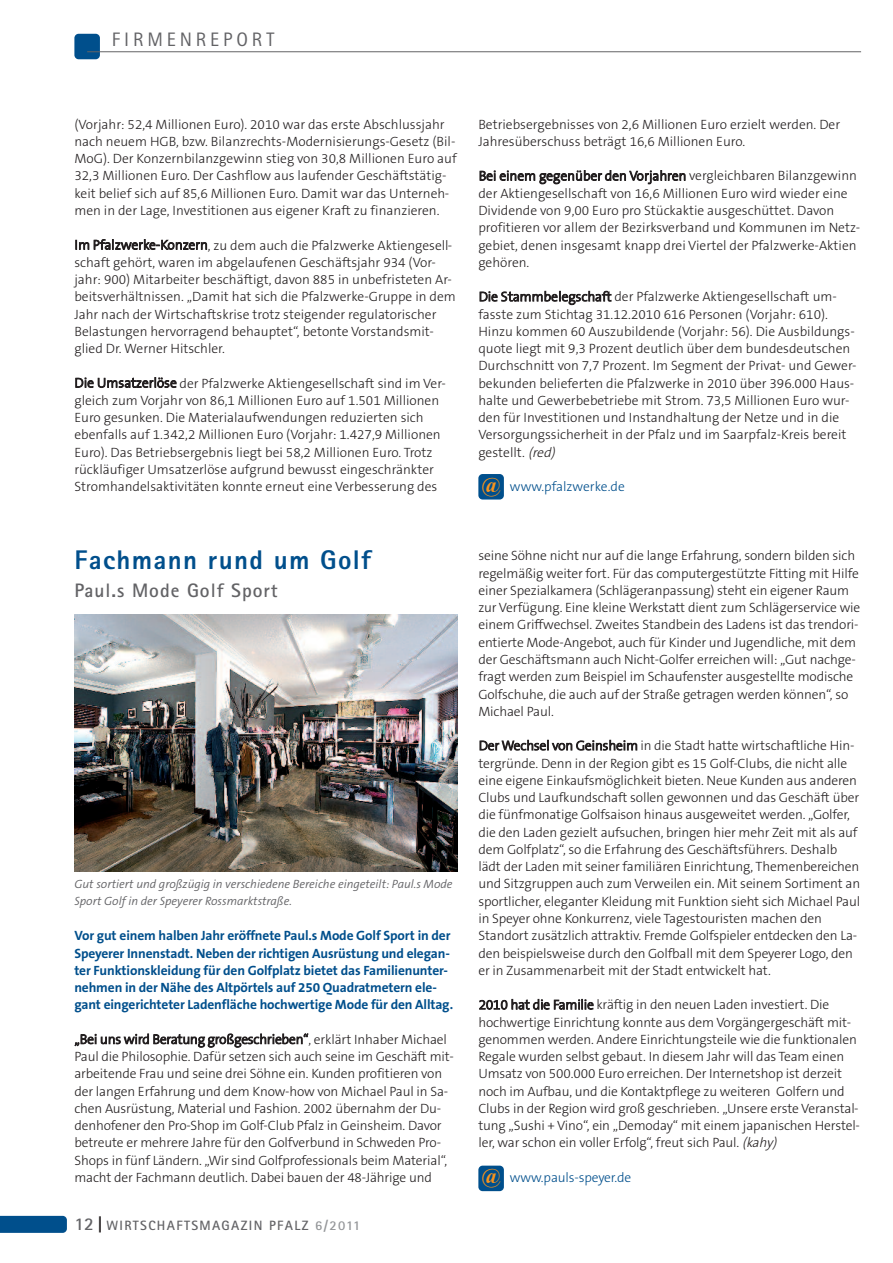
<style>
.page{position:relative;width:893px;height:1263px;background:#fff}
.page>*{position:absolute;margin:0;border:0;box-sizing:border-box;transform-origin:0 0}
.t1{font:800 27px "Rotis Sans Serif";letter-spacing:.05em;color:#004f8c}
.t2{font:italic 700 21px "Times New Roman";color:#f7931d}
.t3{font:700 19.5px "Rotis Sans Serif";letter-spacing:.05em;color:#636366}
.t4{font:19.5px "Rotis Sans Serif";letter-spacing:.2em;color:#636366}
.t5{font:300 13.5px/17.2px "The Sans B3";letter-spacing:-.01em;color:#231f20}
.t6{font:700 13.5px/17.2px "The Sans B7";letter-spacing:-.01em;color:#004f8c}
.t7{font:300 13.5px "The Sans B3";letter-spacing:-.005em;color:#004f8c}
.t8{font:700 13.5px "Rotis Sans Serif";letter-spacing:.1em;color:#636366}
.t9{font:italic 300 12px/16.5px "The Sans B4";color:#636366}
.s1{font-style:italic}
.s2{font-size:18px}
.s3{font-size:18px;color:#231f20}
.s4{color:#939598}
</style>
<div class="page">
<svg style="left:0;top:1216px;width:67px;height:17px"></svg>
<div style="left:74px;top:34px;width:26px;height:25px;background:#004f8c;border-radius:4px"></div>
<hr style="left:87px;top:51px;width:774px;height:1px;background:#636366">
<div style="left:478px;top:474px;width:26px;height:25px;background:#004f8c;border-radius:4px"></div>
<img style="left:74px;top:615px;width:383px;height:256px">
<div style="left:478px;top:1165px;width:26px;height:26px;background:#004f8c;border-radius:4px"></div>
<p class="t4" style="left:112px;top:32px;width:164px">FIRMENREPORT</p>
<p class="t5" style="left:74px;top:116px;width:384px">(Vorjahr: 52,4 Millionen Euro). 2010 war das erste Abschlussjahr nach neuem HGB, bzw. Bilanzrechts-Modernisierungs-Gesetz (Bil-MoG). Der Konzernbilanzgewinn stieg von 30,8 Millionen Euro auf 32,3 Millionen Euro. Der Cashflow aus laufender Geschäftstätig&shy;keit belief sich auf 85,6 Millionen Euro. Damit war das Unterneh&shy;men in der Lage, Investitionen aus eigener Kraft zu finanzieren.</p>
<p class="t5" style="left:74px;top:237px;width:383px">Im Pfalzwerke-Konzern, zu dem auch die Pfalzwerke Aktiengesell&shy;schaft gehört, waren im abgelaufenen Geschäftsjahr 934 (Vor&shy;jahr: 900) Mitarbeiter beschäftigt, davon 885 in unbefristeten Ar&shy;beitsverhältnissen. „Damit hat sich die Pfalzwerke-Gruppe in dem Jahr nach der Wirtschaftskrise trotz steigender regulatorischer Belastungen hervorragend behauptet“, betonte Vorstandsmit&shy;glied Dr. Werner Hitschler.</p>
<p class="t5" style="left:74px;top:375px;width:373px">Die Umsatzerlöse der Pfalzwerke Aktiengesellschaft sind im Ver&shy;gleich zum Vorjahr von 86,1 Millionen Euro auf 1.501 Millionen Euro gesunken. Die Materialaufwendungen reduzierten sich ebenfalls auf 1.342,2 Millionen Euro (Vorjahr: 1.427,9 Millionen Euro). Das Betriebsergebnis liegt bei 58,2 Millionen Euro. Trotz rückläufiger Umsatzerlöse aufgrund bewusst eingeschränkter Stromhandelsaktivitäten konnte erneut eine Verbesserung des</p>
<p class="t5" style="left:478px;top:116px;width:363px">Betriebsergebnisses von 2,6 Millionen Euro erzielt werden. Der<br>Jahresüberschuss beträgt 16,6 Millionen Euro.</p>
<p class="t5" style="left:478px;top:168px;width:383px">Bei einem gegenüber den Vorjahren vergleichbaren Bilanzgewinn der Aktiengesellschaft von 16,6 Millionen Euro wird wieder eine Dividende von 9,00 Euro pro Stückaktie ausgeschüttet. Davon profitieren vor allem der Bezirksverband und Kommunen im Netz&shy;gebiet, denen insgesamt knapp drei Viertel der Pfalzwerke-Aktien gehören.</p>
<p class="t5" style="left:478px;top:289px;width:380px">Die Stammbelegschaft der Pfalzwerke Aktiengesellschaft um&shy;fasste zum Stichtag 31.12.2010 616 Personen (Vorjahr: 610).<br>Hinzu kommen 60 Auszubildende (Vorjahr: 56). Die Ausbildungs&shy;quote liegt mit 9,3 Prozent deutlich über dem bundesdeutschen Durchschnitt von 7,7 Prozent. Im Segment der Privat- und Gewer&shy;bekunden belieferten die Pfalzwerke in 2010 über 396.000 Haus&shy;halte und Gewerbebetriebe mit Strom. 73,5 Millionen Euro wur&shy;den für Investitionen und Instandhaltung der Netze und in die Versorgungssicherheit in der Pfalz und im Saarpfalz-Kreis bereit gestellt. <span class="s1">(red)</span></p>
<p class="t7" style="left:510px;top:480px;width:116px">www.pfalzwerke.de</p>
<p class="t2" style="left:481px;top:472px;width:19px">@</p>
<p class="t1" style="left:74px;top:551px;width:298px">Fachmann rund um Golf</p>
<p class="t3" style="left:74px;top:584px;width:205px">Paul.s Mode Golf Sport</p>
<p class="t9" style="left:74px;top:876px;width:380px">Gut sortiert und großzügig in verschiedene Bereiche eingeteilt: Paul.s Mode<br>Sport Golf in der Speyerer Rossmarktstraße.</p>
<p class="t6" style="left:74px;top:927px;width:380px">Vor gut einem halben Jahr eröffnete Paul.s Mode Golf Sport in der Speyerer Innenstadt. Neben der richtigen Ausrüstung und elegan&shy;ter Funktionskleidung für den Golfplatz bietet das Familienunter&shy;nehmen in der Nähe des Altpörtels auf 250 Quadratmetern ele&shy;gant eingerichteter Ladenfläche hochwertige Mode für den Alltag.</p>
<p class="t5" style="left:74px;top:1031px;width:381px">„Bei uns wird Beratung großgeschrieben“, erklärt Inhaber Michael Paul die Philosophie. Dafür setzen sich auch seine im Geschäft mit&shy;arbeitende Frau und seine drei Söhne ein. Kunden profitieren von der langen Erfahrung und dem Know-how von Michael Paul in Sa&shy;chen Ausrüstung, Material und Fashion. 2002 übernahm der Du&shy;denhofener den Pro-Shop im Golf-Club Pfalz in Geinsheim. Davor betreute er mehrere Jahre für den Golfverbund in Schweden Pro-Shops in fünf Ländern. „Wir sind Golfprofessionals beim Material“, macht der Fachmann deutlich. Dabei bauen der 48-Jährige und</p>
<p class="t8" style="left:74px;top:1221px;width:288px"><span class="s2">12</span> <span class="s3">|</span> WIRTSCHAFTSMAGAZIN PFALZ <span class="s4">6/2011</span></p>
<p class="t5" style="left:478px;top:548px;width:383px">seine Söhne nicht nur auf die lange Erfahrung, sondern bilden sich regelmäßig weiter fort. Für das computergestützte Fitting mit Hilfe einer Spezialkamera (Schlägeranpassung) steht ein eigener Raum zur Verfügung. Eine kleine Werkstatt dient zum Schlägerservice wie einem Griffwechsel. Zweites Standbein des Ladens ist das trendori&shy;entierte Mode-Angebot, auch für Kinder und Jugendliche, mit dem der Geschäftsmann auch Nicht-Golfer erreichen will: „Gut nachge&shy;fragt werden zum Beispiel im Schaufenster ausgestellte modische Golfschuhe, die auch auf der Straße getragen werden können“, so Michael Paul.</p>
<p class="t5" style="left:478px;top:738px;width:383px">Der Wechsel von Geinsheim in die Stadt hatte wirtschaftliche Hin&shy;tergründe. Denn in der Region gibt es 15 Golf-Clubs, die nicht alle eine eigene Einkaufsmöglichkeit bieten. Neue Kunden aus anderen Clubs und Laufkundschaft sollen gewonnen und das Geschäft über die fünfmonatige Golfsaison hinaus ausgeweitet werden. „Golfer, die den Laden gezielt aufsuchen, bringen hier mehr Zeit mit als auf dem Golfplatz“, so die Erfahrung des Geschäftsführers. Deshalb lädt der Laden mit seiner familiären Einrichtung, Themenbereichen und Sitzgruppen auch zum Verweilen ein. Mit seinem Sortiment an sportlicher, eleganter Kleidung mit Funktion sieht sich Michael Paul in Speyer ohne Konkurrenz, viele Tagestouristen machen den Standort zusätzlich attraktiv. Fremde Golfspieler entdecken den La&shy;den beispielsweise durch den Golfball mit dem Speyerer Logo, den er in Zusammenarbeit mit der Stadt entwickelt hat.</p>
<p class="t5" style="left:478px;top:996px;width:383px">2010 hat die Familie kräftig in den neuen Laden investiert. Die hochwertige Einrichtung konnte aus dem Vorgängergeschäft mit&shy;genommen werden. Andere Einrichtungsteile wie die funktionalen Regale wurden selbst gebaut. In diesem Jahr will das Team einen Umsatz von 500.000 Euro erreichen. Der Internetshop ist derzeit noch im Aufbau, und die Kontaktpflege zu weiteren Golfern und Clubs in der Region wird groß geschrieben. „Unsere erste Veranstal&shy;tung „Sushi + Vino“, ein „Demoday“ mit einem japanischen Herstel&shy;ler, war schon ein voller Erfolg“, freut sich Paul. <span class="s1">(kahy)</span></p>
<p class="t7" style="left:510px;top:1170px;width:123px">www.pauls-speyer.de</p>
<p class="t2" style="left:481px;top:1164px;width:19px">@</p>
</div>
